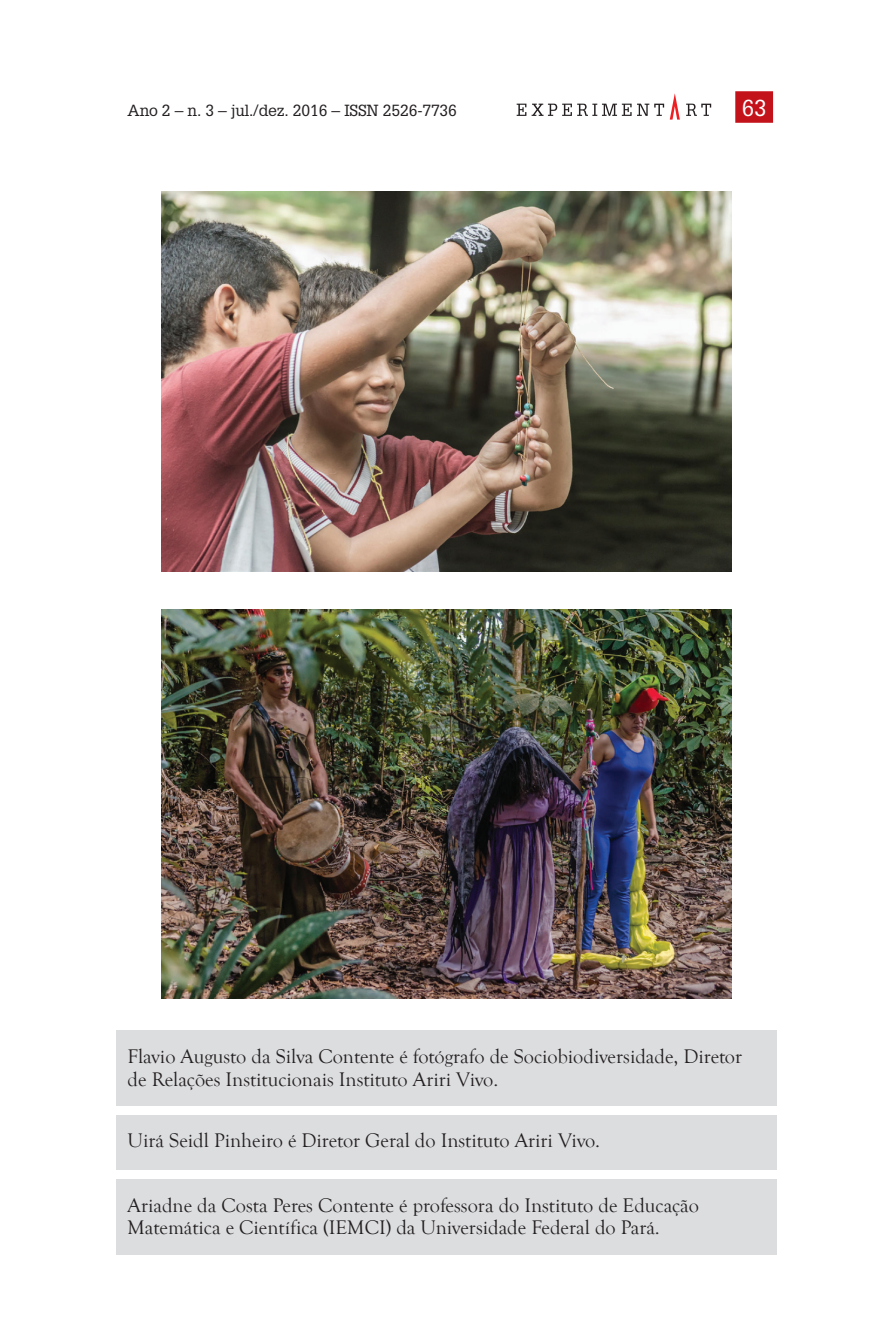
<style>
.page{position:relative;width:893px;height:1340px;background:#fff}
.page>*{position:absolute;margin:0;border:0;box-sizing:border-box;transform-origin:0 0}
.t1{font:22.5px "Glypha LT Std";color:#fff}
.t2{font:20.25px/22.5px "Goudy Old Style T";color:#231f20}
.t3{font:15.75px "Glypha LT Std";letter-spacing:-.01em;color:#231f20}
</style>
<div class="page">
<div style="left:735px;top:91px;width:38px;height:32px;background:#c4121a"></div>
<svg style="left:517px;top:93px;width:194px;height:27px"></svg>
<img style="left:161px;top:191px;width:571px;height:380px">
<img style="left:161px;top:609px;width:571px;height:389px">
<div style="left:116px;top:1115px;width:661px;height:54px;background:#dcdddf"></div>
<div style="left:116px;top:1030px;width:661px;height:75px;background:#dcdddf"></div>
<div style="left:116px;top:1178px;width:661px;height:76px;background:#dcdddf"></div>
<p class="t3" style="left:128px;top:101px;width:331px">Ano 2 – n. 3 – jul./dez. 2016 – ISSN 2526-7736</p>
<p class="t1" style="left:742px;top:95px;width:27px">63</p>
<p class="t2" style="left:128px;top:1045px;width:616px">Flavio Augusto da Silva Contente é fotógrafo de Sociobiodiversidade, Diretor de Relações Institucionais Instituto Ariri Vivo.</p>
<p class="t2" style="left:128px;top:1129px;width:474px">Uirá Seidl Pinheiro é Diretor Geral do Instituto Ariri Vivo.</p>
<p class="t2" style="left:128px;top:1194px;width:573px">Ariadne da Costa Peres Contente é professora do Instituto de Educação<br>Matemática e Científica (IEMCI) da Universidade Federal do Pará.</p>
</div>
